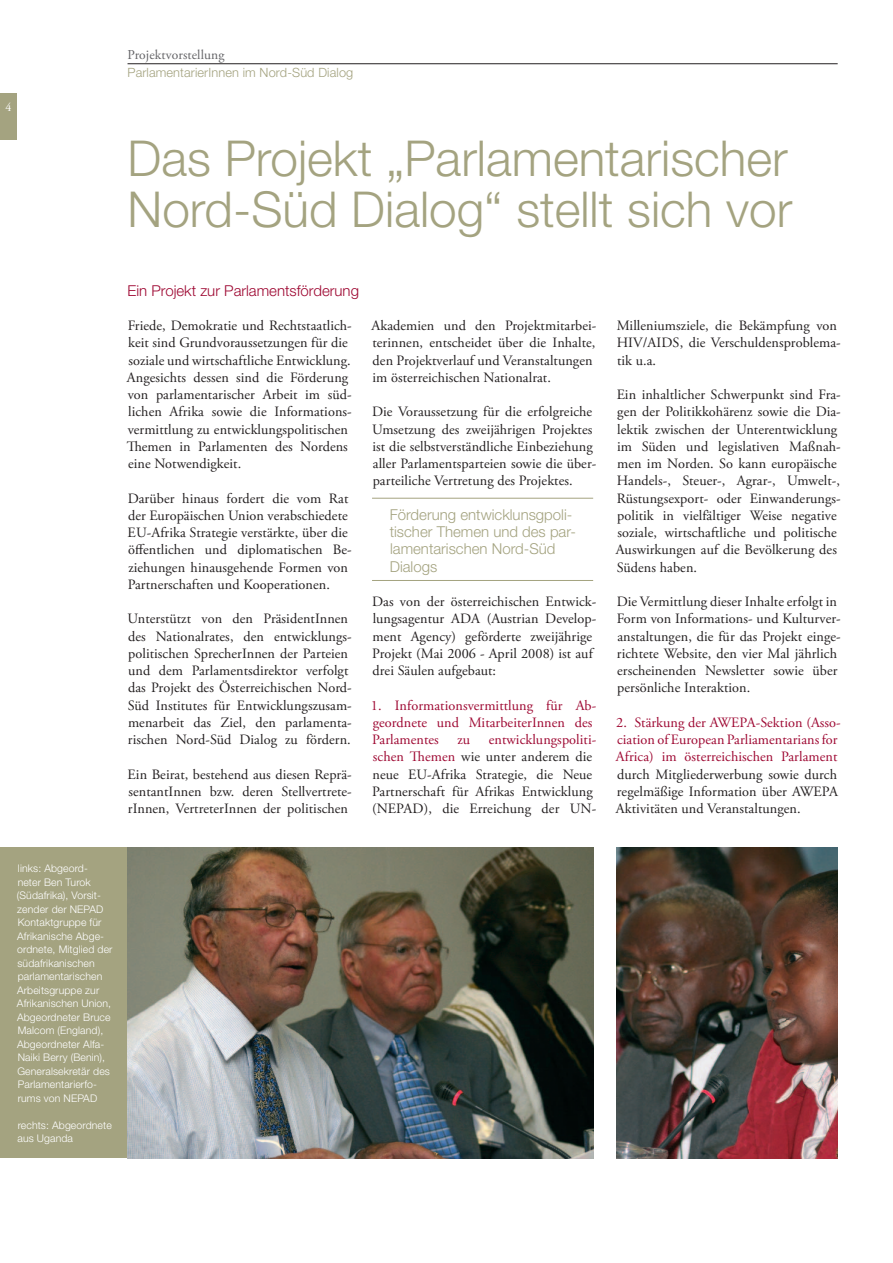
<style>
.page{position:relative;width:893px;height:1263px;background:#fff}
.page>*{position:absolute;margin:0;border:0;box-sizing:border-box;transform-origin:0 0}
.t1{font:300 49.5px/51px "Helvetica Neue LT Std";color:#a4a380}
.t2{font:300 15px/17.2px "Helvetica Neue LT Std";color:#a4a380}
.t3{font:300 15px "Helvetica Neue LT Std";color:#9e0832}
.t4{font:14.25px/17.2px "Adobe Garamond Pro";letter-spacing:.005em;color:#231f20}
.t5{font:14.25px/17.2px "Adobe Garamond Pro";letter-spacing:.005em;color:#9e0832}
.t6{font:13.5px "Adobe Garamond Pro";letter-spacing:.01em;color:#636366}
.t7{font:300 12.75px "Helvetica Neue LT Std";letter-spacing:.01em;color:#a4a380}
.t8{font:12px "Adobe Garamond Pro";color:#fff}
.t9{font:300 10.5px/13.5px "Helvetica Neue LT Std";letter-spacing:.01em;color:#fff}
.s1{color:#9e0832}
</style>
<div class="page">
<div style="left:0;top:94px;width:17px;height:46px;background:#a4a380"></div>
<hr style="left:128px;top:63px;width:710px;height:1px;background:#231f20">
<div style="left:0;top:848px;width:128px;height:310px;background:#a4a380"></div>
<img style="left:617px;top:848px;width:221px;height:310px">
<img style="left:128px;top:848px;width:465px;height:310px">
<hr style="left:372px;top:498px;width:221px;height:1px;background:#a4a380">
<hr style="left:372px;top:580px;width:221px;height:1px;background:#a4a380">
<p class="t8" style="left:6px;top:102px;width:7px">4</p>
<p class="t6" style="left:128px;top:50px;width:99px">Projektvorstellung</p>
<p class="t7" style="left:128px;top:68px;width:227px">ParlamentarierInnen im Nord-Süd Dialog</p>
<h1 class="t1" style="left:128px;top:137px;width:666px">Das Projekt „Parlamentarischer<br>Nord-Süd Dialog“ stellt sich vor</h1>
<p class="t3" style="left:128px;top:285px;width:233px">Ein Projekt zur Parlamentsförderung</p>
<p class="t4" style="left:127px;top:318px;width:227px">Friede, Demokratie und Rechtstaatlich&shy;keit sind Grundvoraussetzungen für die soziale und wirtschaftliche Entwicklung.<br>Angesichts dessen sind die Förderung von parlamentarischer Arbeit im süd&shy;lichen Afrika sowie die Informations&shy;vermittlung zu entwicklungspolitischen Themen in Parlamenten des Nordens eine Notwendigkeit.</p>
<p class="t4" style="left:128px;top:491px;width:226px">Darüber hinaus fordert die vom Rat der Europäischen Union verabschiedete EU-Afrika Strategie verstärkte, über die öffentlichen und diplomatischen Be&shy;ziehungen hinausgehende Formen von Partnerschaften und Kooperationen.</p>
<p class="t4" style="left:128px;top:611px;width:226px">Unterstützt von den PräsidentInnen des Nationalrates, den entwicklungs&shy;politischen SprecherInnen der Parteien und dem Parlamentsdirektor verfolgt das Projekt des Österreichischen Nord-Süd Institutes für Entwicklungszusam&shy;menarbeit das Ziel, den parlamenta&shy;rischen Nord-Süd Dialog zu fördern.</p>
<p class="t4" style="left:128px;top:767px;width:226px;text-align:justify">Ein Beirat, bestehend aus diesen Reprä&shy;sentantInnen bzw. deren Stellvertrete&shy;rInnen, VertreterInnen der politischen</p>
<p class="t4" style="left:371px;top:318px;width:226px">Akademien und den Projektmitarbei&shy;terinnen, entscheidet über die Inhalte, den Projektverlauf und Veranstaltungen im österreichischen Nationalrat.</p>
<p class="t4" style="left:372px;top:404px;width:226px">Die Voraussetzung für die erfolgreiche Umsetzung des zweijährigen Projektes ist die selbstverständliche Einbeziehung aller Parlamentsparteien sowie die über&shy;parteiliche Vertretung des Projektes.</p>
<p class="t2" style="left:390px;top:507px;width:188px">Förderung entwicklunsgpoli&shy;tischer Themen und des par&shy;lamentarischen Nord-Süd<br>Dialogs</p>
<p class="t4" style="left:372px;top:594px;width:226px">Das von der österreichischen Entwick&shy;lungsagentur ADA (Austrian Develop&shy;ment Agency) geförderte zweijährige Projekt (Mai 2006 - April 2008) ist auf drei Säulen aufgebaut:</p>
<p class="t5" style="left:371px;top:698px;width:227px">1. Informationsvermittlung für Ab&shy;geordnete und MitarbeiterInnen des<br>Parlamentes</p>
<p class="t4" style="left:372px;top:732px;width:226px;text-indent:117px"><span class="s1">entwicklungspoliti&shy;schen Themen</span> wie unter anderem die neue EU-Afrika Strategie, die Neue<br>Partnerschaft für Afrikas Entwicklung (NEPAD), die Erreichung der UN-</p>
<p class="t5" style="left:457px;top:732px;width:14px">zu</p>
<p class="t9" style="left:17px;top:863px;width:97px">links: Abgeord&shy;neter Ben Turok (Südafrika), Vorsit&shy;zender der NEPAD<br>Kontaktgruppe für<br>Afrikanische Abge&shy;ordnete, Mitglied der südafrikanischen parlamentarischen<br>Arbeitsgruppe zur<br>Afrikanischen Union,<br>Abgeordneter Bruce<br>Malcom (England),<br>Abgeordneter Alfa-<br>Naiki Berry (Benin),<br>Generalsekretär des<br>Parlamentarierfo&shy;rums von NEPAD</p>
<p class="t9" style="left:17px;top:1119px;width:96px">rechts: Abgeordnete aus Uganda</p>
<p class="t4" style="left:617px;top:318px;width:226px">Milleniumsziele, die Bekämpfung von<br>HIV/AIDS, die Verschuldensproblema&shy;tik u.a.</p>
<p class="t4" style="left:616px;top:387px;width:226px">Ein inhaltlicher Schwerpunkt sind Fra&shy;gen der Politikkohärenz sowie die Dia&shy;lektik zwischen der Unterentwicklung im Süden und legislativen Maßnah&shy;men im Norden. So kann europäische Handels-, Steuer-, Agrar-, Umwelt-, Rüstungsexport- oder Einwanderungs&shy;politik in vielfältiger Weise negative soziale, wirtschaftliche und politische Auswirkungen auf die Bevölkerung des Südens haben.</p>
<p class="t4" style="left:617px;top:594px;width:226px">Die Vermittlung dieser Inhalte erfolgt in Form von Informations- und Kulturver&shy;anstaltungen, die für das Projekt einge&shy;richtete Website, den vier Mal jährlich erscheinenden Newsletter sowie über persönliche Interaktion.</p>
<p class="t5" style="left:616px;top:715px;width:226px">2. Stärkung der AWEPA-Sektion (Asso&shy;ciation of European Parliamentarians for<br>Africa) im österreichischen Parlament</p>
<p class="t4" style="left:616px;top:767px;width:224px;text-align:justify">durch Mitgliederwerbung sowie durch regelmäßige Information über AWEPA Aktivitäten und Veranstaltungen.</p>
</div>
